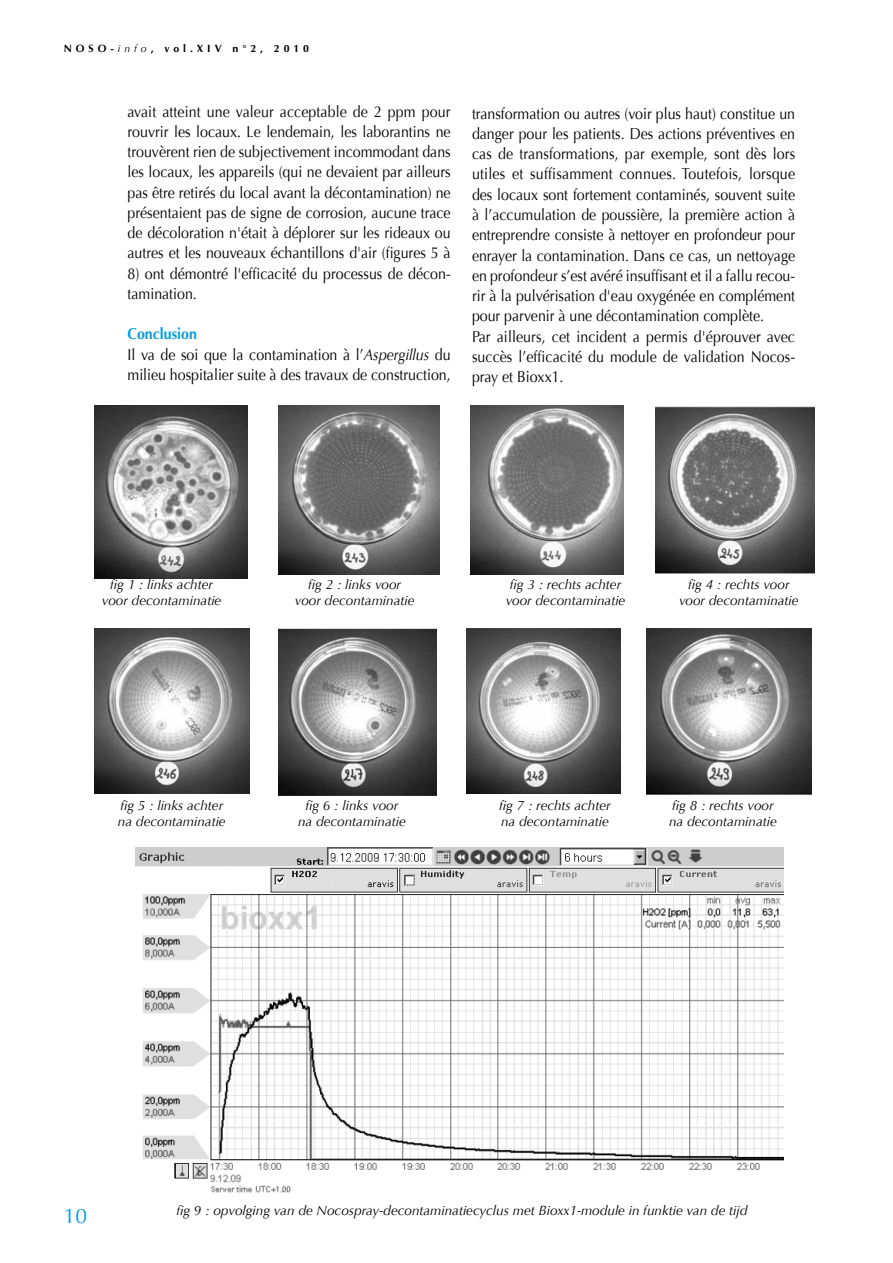
<style>
.page{position:relative;width:893px;height:1263px;background:#fff}
.page>*{position:absolute;margin:0;border:0;box-sizing:border-box;transform-origin:0 0}
.t1{font:21px "Optima";color:#009ee0}
.t2{font:15.75px/20.2px "Optima";color:#000;scale:.9 1}
.t3{font:italic 13.5px/16.2px "Optima";color:#000;text-align:center}
.t4{font:700 10.5px "Optima";letter-spacing:.375em;color:#000}
.s1{font-weight:400;font-style:italic}
.s2{font-weight:700;color:#009ee0}
.s3{font-style:italic}
</style>
<div class="page">
<img style="left:95px;top:405px;width:153px;height:173px">
<img style="left:279px;top:405px;width:161px;height:169px">
<img style="left:470px;top:405px;width:154px;height:170px">
<img style="left:656px;top:406px;width:158px;height:168px">
<img style="left:95px;top:628px;width:155px;height:165px">
<img style="left:278px;top:628px;width:159px;height:168px">
<img style="left:466px;top:628px;width:154px;height:165px">
<img style="left:646px;top:628px;width:165px;height:167px">
<img style="left:135px;top:847px;width:648px;height:346px">
<p class="t4" style="left:64px;top:43px;width:247px">n oso-<span class="s1">info</span>, vol.XIV n°2, 2010</p>
<p class="t2" style="left:128px;top:101px;width:361px;text-align:justify">avait atteint une valeur acceptable de 2 ppm pour rouvrir les locaux. Le lendemain, les laborantins ne trouvèrent rien de subjectivement incommodant dans les locaux, les appareils (qui ne devaient par ailleurs pas être retirés du local avant la décontamination) ne présentaient pas de signe de corrosion, aucune trace de décoloration n'était à déplorer sur les rideaux ou autres et les nouveaux échantillons d'air (figures 5 à</p>
<p class="t2" style="left:128px;top:263px;width:361px">8) ont démontré l'efficacité du processus de décon&shy;tamination.</p>
<p class="t2" style="left:128px;top:324px;width:361px"><span class="s2">Conclusion<br></span>Il va de soi que la contamination à l’<span class="s3">Aspergillus</span> du milieu hospitalier suite à des travaux de construction,</p>
<p class="t2" style="left:472px;top:103px;width:361px">transformation ou autres (voir plus haut) constitue un danger pour les patients. Des actions préventives en cas de transformations, par exemple, sont dès lors utiles et suffisamment connues. Toutefois, lorsque des locaux sont fortement contaminés, souvent suite à l’accumulation de poussière, la première action à entreprendre consiste à nettoyer en profondeur pour enrayer la contamination. Dans ce cas, un nettoyage en profondeur s’est avéré insuffisant et il a fallu recou&shy;rir à la pulvérisation d'eau oxygénée en complément pour parvenir à une décontamination complète.<br>Par ailleurs, cet incident a permis d'éprouver avec succès l’efficacité du module de validation Nocos&shy;pray et Bioxx1.</p>
<p class="t3" style="left:102px;top:576px;width:121px">fig 1 : links achter voor decontaminatie</p>
<p class="t3" style="left:295px;top:576px;width:121px">fig 2 : links voor voor decontaminatie</p>
<p class="t3" style="left:506px;top:576px;width:121px">fig 3 : rechts achter voor decontaminatie</p>
<p class="t3" style="left:679px;top:576px;width:121px">fig 4 : rechts voor voor decontaminatie</p>
<p class="t3" style="left:118px;top:797px;width:109px;text-align:left">fig 5 : links achter na decontaminatie</p>
<p class="t3" style="left:298px;top:797px;width:109px">fig 6 : links voor na decontaminatie</p>
<p class="t3" style="left:499px;top:797px;width:113px;text-align:left">fig 7 : rechts achter na decontaminatie</p>
<p class="t3" style="left:669px;top:797px;width:109px;text-align:left">fig 8 : rechts voor na decontaminatie</p>
<h1 class="t1" style="left:64px;top:1203px;width:25px">10</h1>
<p class="t3" style="left:176px;top:1202px;width:573px">fig 9 : opvolging van de Nocospray-decontaminatiecyclus met Bioxx1-module in funktie van de tijd</p>
</div>
